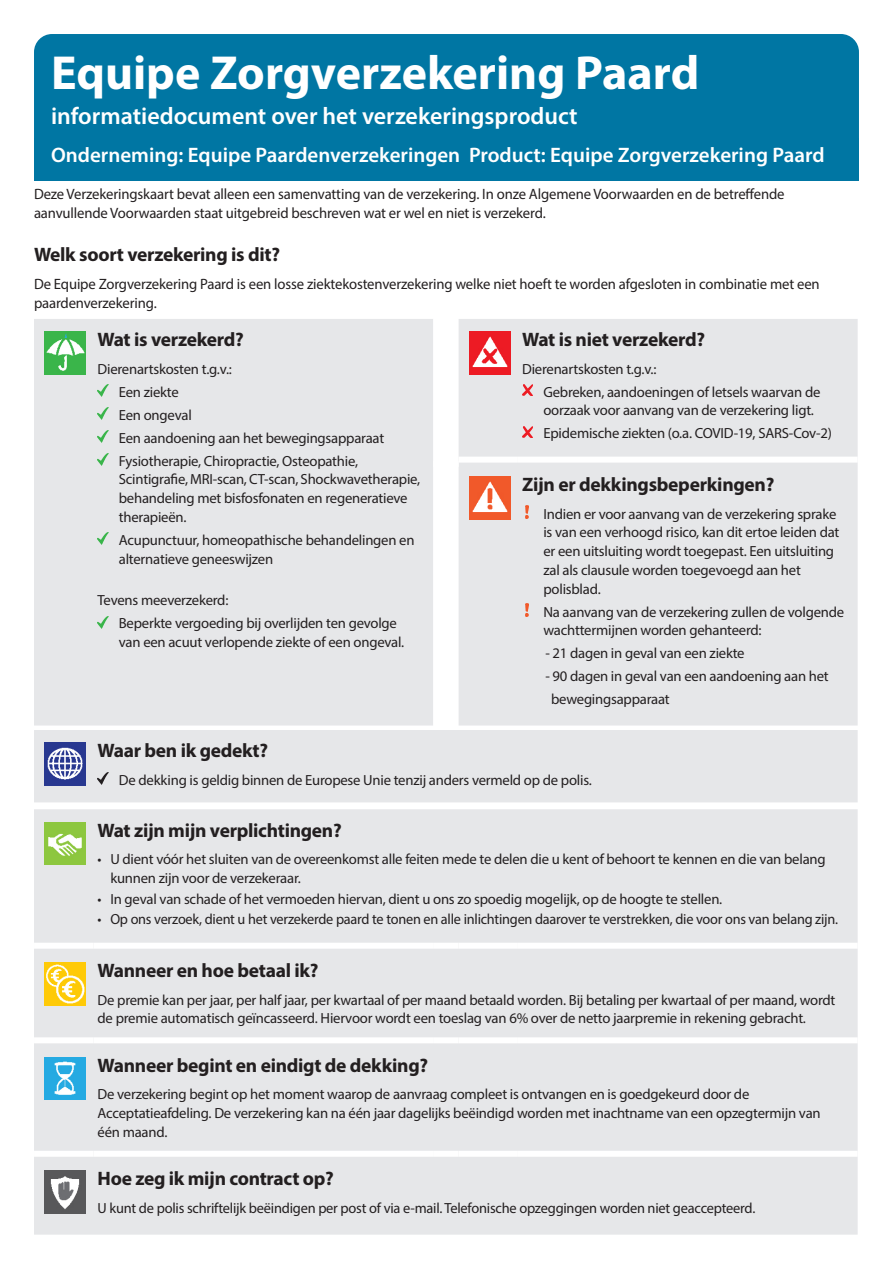
<style>
.page{position:relative;width:893px;height:1263px;background:#fff}
.page>*{position:absolute;margin:0;border:0;box-sizing:border-box;transform-origin:0 0}
.Form_title{font:700 48px "Myriad Pro";color:#fff}
.Form_sub_title{font:600 24px "Myriad Pro";color:#fff}
.Company_Product_head{font:600 21px "Myriad Pro";color:#fff}
.Cover_subhead{font:700 19.5px "Myriad Pro";letter-spacing:-.015em;color:#231f20}
.Form_intro{font:15px/19.5px "Myriad Pro";letter-spacing:-.01em;color:#231f20}
.Covered_bullets{font:14.7px/18.8px "Myriad Pro";letter-spacing:-.015em;color:#231f20}
.Main_obligations_bul{font:14.7px/18.8px "Myriad Pro";letter-spacing:-.015em;color:#231f20}
</style>
<div class="page">
<div style="left:34px;top:34px;width:825px;height:147px;background:#0076a3;border-radius:18px"></div>
<div style="left:34px;top:319px;width:824px;height:915px;background:#e6e7e9"></div>
<div style="left:459px;top:457px;width:59px;height:6px;background:#fff"></div>
<div style="left:518px;top:457px;width:340px;height:6px;background:#fff"></div>
<div style="left:433px;top:461px;width:26px;height:6px;background:#fff"></div>
<div style="left:93px;top:943px;width:340px;height:6px;background:#fff"></div>
<div style="left:433px;top:943px;width:26px;height:6px;background:#fff"></div>
<div style="left:459px;top:943px;width:59px;height:6px;background:#fff"></div>
<div style="left:518px;top:943px;width:340px;height:6px;background:#fff"></div>
<div style="left:93px;top:1037px;width:340px;height:6px;background:#fff"></div>
<div style="left:433px;top:1037px;width:26px;height:6px;background:#fff"></div>
<div style="left:459px;top:1037px;width:59px;height:6px;background:#fff"></div>
<div style="left:518px;top:1037px;width:340px;height:6px;background:#fff"></div>
<div style="left:93px;top:1151px;width:340px;height:6px;background:#fff"></div>
<div style="left:433px;top:1151px;width:26px;height:6px;background:#fff"></div>
<div style="left:459px;top:1151px;width:59px;height:6px;background:#fff"></div>
<div style="left:518px;top:1151px;width:340px;height:6px;background:#fff"></div>
<div style="left:34px;top:943px;width:59px;height:6px;background:#fff"></div>
<div style="left:34px;top:1037px;width:59px;height:6px;background:#fff"></div>
<div style="left:34px;top:1151px;width:59px;height:6px;background:#fff"></div>
<img style="left:45px;top:332px;width:41px;height:42px">
<svg style="left:98px;top:385px;width:10px;height:12px"></svg>
<svg style="left:98px;top:408px;width:10px;height:12px"></svg>
<svg style="left:98px;top:431px;width:10px;height:12px"></svg>
<svg style="left:98px;top:454px;width:10px;height:12px"></svg>
<svg style="left:98px;top:533px;width:10px;height:12px"></svg>
<svg style="left:98px;top:616px;width:10px;height:12px"></svg>
<img style="left:469px;top:332px;width:41px;height:42px">
<svg style="left:522px;top:385px;width:11px;height:10px"></svg>
<svg style="left:522px;top:426px;width:11px;height:11px"></svg>
<img style="left:469px;top:477px;width:41px;height:42px">
<svg style="left:525px;top:505px;width:4px;height:13px"></svg>
<svg style="left:525px;top:603px;width:4px;height:13px"></svg>
<img style="left:45px;top:743px;width:41px;height:42px">
<svg style="left:98px;top:773px;width:10px;height:12px"></svg>
<img style="left:45px;top:822px;width:41px;height:43px">
<img style="left:45px;top:963px;width:41px;height:42px">
<img style="left:45px;top:1057px;width:41px;height:43px">
<img style="left:45px;top:1171px;width:41px;height:42px">
<p class="Form_title" style="left:51px;top:41px;width:650px">Equipe Zorgverzekering Paard</p>
<p class="Form_sub_title" style="left:51px;top:100px;width:528px">informatiedocument over het verzekeringsproduct</p>
<p class="Company_Product_head" style="left:51px;top:141px;width:775px">Onderneming: Equipe Paardenverzekeringen Product: Equipe Zorgverzekering Paard</p>
<p class="Form_intro" style="left:34px;top:184px;width:752px">Deze Verzekeringskaart bevat alleen een samenvatting van de verzekering. In onze Algemene Voorwaarden en de betreffende aanvullende Voorwaarden staat uitgebreid beschreven wat er wel en niet is verzekerd.</p>
<p class="Cover_subhead" style="left:34px;top:241px;width:247px">Welk soort verzekering is dit?</p>
<p class="Form_intro" style="left:34px;top:274px;width:787px">De Equipe Zorgverzekering Paard is een losse ziektekostenverzekering welke niet hoeft te worden afgesloten in combinatie met een paardenverzekering.</p>
<p class="Cover_subhead" style="left:98px;top:327px;width:148px">Wat is verzekerd?</p>
<p class="Covered_bullets" style="left:98px;top:359px;width:136px">Dierenartskosten t.g.v.:</p>
<p class="Covered_bullets" style="left:119px;top:382px;width:61px">Een ziekte</p>
<p class="Covered_bullets" style="left:119px;top:405px;width:74px">Een ongeval</p>
<p class="Covered_bullets" style="left:119px;top:428px;width:267px">Een aandoening aan het bewegingsapparaat</p>
<p class="Covered_bullets" style="left:119px;top:451px;width:303px">Fysiotherapie, Chiropractie, Osteopathie, Scintigrafie, MRI-scan, CT-scan, Shockwavetherapie, behandeling met bisfosfonaten en regeneratieve therapieën.</p>
<p class="Covered_bullets" style="left:119px;top:530px;width:297px">Acupunctuur, homeopathische behandelingen en alternatieve geneeswijzen</p>
<p class="Covered_bullets" style="left:98px;top:591px;width:132px">Tevens meeverzekerd:</p>
<p class="Covered_bullets" style="left:119px;top:614px;width:287px">Beperkte vergoeding bij overlijden ten gevolge van een acuut verlopende ziekte of een ongeval.</p>
<p class="Cover_subhead" style="left:522px;top:327px;width:184px">Wat is niet verzekerd?</p>
<p class="Covered_bullets" style="left:522px;top:359px;width:136px">Dierenartskosten t.g.v.:</p>
<p class="Covered_bullets" style="left:543px;top:382px;width:278px">Gebreken, aandoeningen of letsels waarvan de oorzaak voor aanvang van de verzekering ligt.</p>
<p class="Covered_bullets" style="left:543px;top:424px;width:290px">Epidemische ziekten (o.a. COVID-19, SARS-Cov-2)</p>
<p class="Cover_subhead" style="left:522px;top:472px;width:254px">Zijn er dekkingsbeperkingen?</p>
<p class="Covered_bullets" style="left:543px;top:504px;width:298px">Indien er voor aanvang van de verzekering sprake is van een verhoogd risico, kan dit ertoe leiden dat er een uitsluiting wordt toegepast. Een uitsluiting zal als clausule worden toegevoegd aan het polisblad.</p>
<p class="Covered_bullets" style="left:543px;top:602px;width:302px">Na aanvang van de verzekering zullen de volgende wachttermijnen worden gehanteerd:</p>
<p class="Covered_bullets" style="left:545px;top:644px;width:201px">- 21 dagen in geval van een ziekte</p>
<p class="Covered_bullets" style="left:545px;top:667px;width:285px">- 90 dagen in geval van een aandoening aan het</p>
<p class="Covered_bullets" style="left:551px;top:690px;width:120px">bewegingsapparaat</p>
<p class="Cover_subhead" style="left:98px;top:738px;width:172px">Waar ben ik gedekt?</p>
<p class="Covered_bullets" style="left:119px;top:770px;width:475px">De dekking is geldig binnen de Europese Unie tenzij anders vermeld op de polis.</p>
<p class="Cover_subhead" style="left:98px;top:817px;width:246px">Wat zijn mijn verplichtingen?</p>
<p class="Main_obligations_bul" style="left:110px;top:849px;width:717px;text-indent:-13px">• U dient vóór het sluiten van de overeenkomst alle feiten mede te delen die u kent of behoort te kennen en die van belang kunnen zijn voor de verzekeraar.</p>
<p class="Main_obligations_bul" style="left:98px;top:889px;width:626px">• In geval van schade of het vermoeden hiervan, dient u ons zo spoedig mogelijk, op de hoogte te stellen.</p>
<p class="Main_obligations_bul" style="left:98px;top:910px;width:742px">• Op ons verzoek, dient u het verzekerde paard te tonen en alle inlichtingen daarover te verstrekken, die voor ons van belang zijn.</p>
<p class="Cover_subhead" style="left:98px;top:958px;width:222px">Wanneer en hoe betaal ik?</p>
<p class="Covered_bullets" style="left:98px;top:990px;width:739px">De premie kan per jaar, per half jaar, per kwartaal of per maand betaald worden. Bij betaling per kwartaal of per maand, wordt</p>
<p class="Covered_bullets" style="left:98px;top:1009px;width:710px">de premie automatisch geïncasseerd. Hiervoor wordt een toeslag van 6% over de netto jaarpremie in rekening gebracht.</p>
<p class="Cover_subhead" style="left:98px;top:1053px;width:332px">Wanneer begint en eindigt de dekking?</p>
<p class="Covered_bullets" style="left:98px;top:1085px;width:653px">De verzekering begint op het moment waarop de aanvraag compleet is ontvangen en is goedgekeurd door de</p>
<p class="Covered_bullets" style="left:98px;top:1103px;width:725px">Acceptatieafdeling. De verzekering kan na één jaar dagelijks beëindigd worden met inachtname van een opzegtermijn van</p>
<p class="Covered_bullets" style="left:98px;top:1122px;width:71px">één maand.</p>
<p class="Cover_subhead" style="left:98px;top:1166px;width:238px">Hoe zeg ik mijn contract op?</p>
<p class="Covered_bullets" style="left:98px;top:1198px;width:659px">U kunt de polis schriftelijk beëindigen per post of via e-mail. Telefonische opzeggingen worden niet geaccepteerd.</p>
</div>
